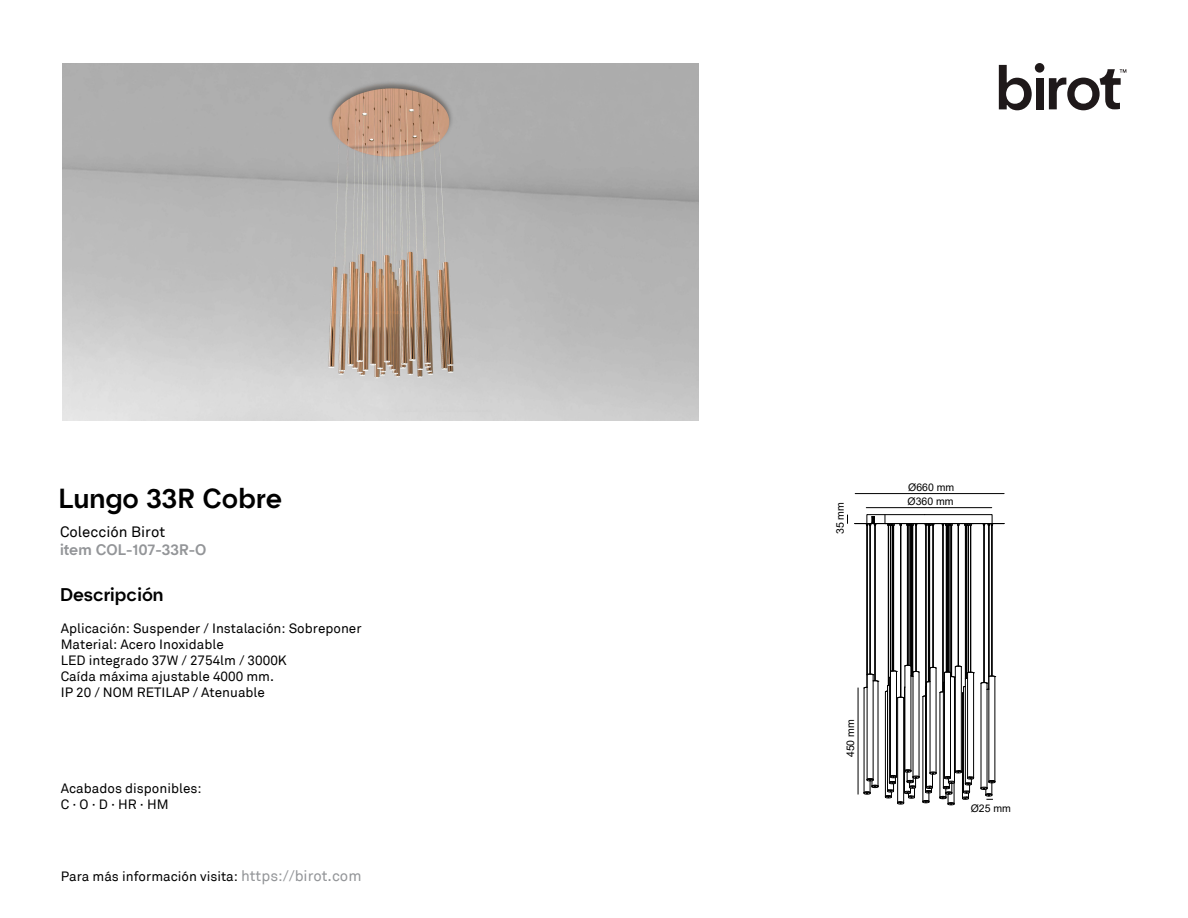
<style>
.page{position:relative;width:1188px;height:918px;background:#fff}
.page>*{position:absolute;margin:0;border:0;box-sizing:border-box;transform-origin:0 0}
.t1{font:500 27px "Hotel";color:#000}
.t2{font:500 18px "Hotel";color:#000}
.t3{font:500 15px "Hotel";color:#939598}
.t4{font:15px "Akkurat";color:#000}
.t5{font:13.5px/16.2px "Akkurat";color:#000}
.t6{font:10.5px/14.5px "Arial";color:#000}
.s1{font-size:15px;color:#939598}
</style>
<div class="page">
<svg style="left:999px;top:65px;width:33px;height:45px"></svg>
<div style="left:1036px;top:78px;width:8px;height:31px;background:#1f191a"></div>
<div style="left:1035px;top:63px;width:9px;height:10px;background:#1f191a;border-radius:50%"></div>
<svg style="left:1049px;top:69px;width:77px;height:41px"></svg>
<img style="left:62px;top:63px;width:636px;height:358px">
<hr style="left:855px;top:493px;width:149px;height:1px;background:#000">
<hr style="left:858px;top:688px;width:1px;height:107px;background:#000">
<hr style="left:866px;top:507px;width:126px;height:1px;background:#000">
<hr style="left:992px;top:526px;width:1px;height:150px;background:#000">
<hr style="left:954px;top:677px;width:1px;height:105px;background:#000">
<hr style="left:973px;top:673px;width:1px;height:105px;background:#000">
<hr style="left:904px;top:688px;width:1px;height:104px;background:#000">
<hr style="left:878px;top:681px;width:1px;height:105px;background:#000">
<hr style="left:995px;top:677px;width:1px;height:104px;background:#000">
<hr style="left:923px;top:697px;width:1px;height:104px;background:#000">
<hr style="left:962px;top:693px;width:1px;height:105px;background:#000">
<hr style="left:991px;top:526px;width:1px;height:150px;background:#000">
<hr style="left:970px;top:526px;width:1px;height:146px;background:#000">
<hr style="left:885px;top:692px;width:1px;height:104px;background:#000">
<hr style="left:936px;top:668px;width:1px;height:105px;background:#000">
<hr style="left:961px;top:667px;width:1px;height:104px;background:#000">
<hr style="left:955px;top:667px;width:1px;height:104px;background:#000">
<hr style="left:896px;top:672px;width:1px;height:104px;background:#000">
<hr style="left:947px;top:526px;width:1px;height:146px;background:#000">
<hr style="left:958px;top:526px;width:1px;height:140px;background:#000">
<hr style="left:908px;top:526px;width:1px;height:139px;background:#000">
<hr style="left:907px;top:526px;width:1px;height:139px;background:#000">
<hr style="left:864px;top:688px;width:1px;height:105px;background:#000">
<hr style="left:940px;top:693px;width:1px;height:104px;background:#000">
<hr style="left:903px;top:698px;width:1px;height:105px;background:#000">
<hr style="left:981px;top:683px;width:1px;height:105px;background:#000">
<hr style="left:919px;top:672px;width:1px;height:105px;background:#000">
<hr style="left:929px;top:526px;width:1px;height:156px;background:#000">
<hr style="left:984px;top:526px;width:1px;height:157px;background:#000">
<hr style="left:870px;top:526px;width:1px;height:148px;background:#000">
<hr style="left:897px;top:698px;width:1px;height:104px;background:#000">
<hr style="left:933px;top:526px;width:1px;height:141px;background:#000">
<hr style="left:988px;top:526px;width:1px;height:163px;background:#000">
<hr style="left:989px;top:526px;width:1px;height:151px;background:#000">
<hr style="left:928px;top:526px;width:1px;height:156px;background:#000">
<hr style="left:867px;top:526px;width:1px;height:149px;background:#000">
<hr style="left:901px;top:526px;width:1px;height:171px;background:#000">
<hr style="left:900px;top:526px;width:1px;height:171px;background:#000">
<hr style="left:893px;top:526px;width:1px;height:145px;background:#000">
<hr style="left:916px;top:526px;width:1px;height:145px;background:#000">
<hr style="left:951px;top:526px;width:1px;height:151px;background:#000">
<hr style="left:943px;top:526px;width:1px;height:166px;background:#000">
<hr style="left:875px;top:526px;width:1px;height:155px;background:#000">
<hr style="left:892px;top:526px;width:1px;height:145px;background:#000">
<hr style="left:946px;top:526px;width:1px;height:146px;background:#000">
<hr style="left:911px;top:526px;width:1px;height:150px;background:#000">
<hr style="left:949px;top:526px;width:1px;height:146px;background:#000">
<hr style="left:948px;top:526px;width:1px;height:146px;background:#000">
<hr style="left:966px;top:526px;width:1px;height:152px;background:#000">
<hr style="left:967px;top:673px;width:1px;height:104px;background:#000">
<hr style="left:925px;top:687px;width:1px;height:104px;background:#000">
<hr style="left:963px;top:687px;width:1px;height:105px;background:#000">
<hr style="left:989px;top:677px;width:1px;height:104px;background:#000">
<hr style="left:887px;top:686px;width:1px;height:105px;background:#000">
<hr style="left:911px;top:666px;width:1px;height:105px;background:#000">
<hr style="left:905px;top:666px;width:1px;height:105px;background:#000">
<svg style="left:855px;top:514px;width:150px;height:12px"></svg>
<hr style="left:950px;top:673px;width:1px;height:104px;background:#000">
<hr style="left:944px;top:673px;width:1px;height:104px;background:#000">
<hr style="left:889px;top:678px;width:1px;height:104px;background:#000">
<hr style="left:930px;top:668px;width:1px;height:105px;background:#000">
<hr style="left:965px;top:679px;width:1px;height:104px;background:#000">
<hr style="left:890px;top:672px;width:1px;height:104px;background:#000">
<hr style="left:987px;top:683px;width:1px;height:105px;background:#000">
<svg style="left:981px;top:676px;width:15px;height:14px"></svg>
<hr style="left:968px;top:526px;width:1px;height:146px;background:#000">
<svg style="left:981px;top:780px;width:15px;height:20px"></svg>
<hr style="left:965px;top:526px;width:1px;height:153px;background:#000">
<hr style="left:890px;top:526px;width:1px;height:145px;background:#000">
<hr style="left:888px;top:526px;width:1px;height:159px;background:#000">
<hr style="left:943px;top:683px;width:1px;height:104px;background:#000">
<svg style="left:885px;top:769px;width:89px;height:36px"></svg>
<hr style="left:926px;top:682px;width:1px;height:105px;background:#000">
<hr style="left:926px;top:526px;width:1px;height:161px;background:#000">
<svg style="left:864px;top:778px;width:15px;height:17px"></svg>
<hr style="left:873px;top:675px;width:1px;height:104px;background:#000">
<hr style="left:867px;top:675px;width:1px;height:104px;background:#000">
<svg style="left:864px;top:674px;width:15px;height:14px"></svg>
<hr style="left:913px;top:672px;width:1px;height:105px;background:#000">
<svg style="left:885px;top:665px;width:89px;height:34px"></svg>
<hr style="left:912px;top:526px;width:1px;height:150px;background:#000">
<hr style="left:910px;top:526px;width:1px;height:140px;background:#000">
<h1 class="t1" style="left:59px;top:482px;width:225px">Lungo 33R Cobre</h1>
<p class="t4" style="left:60px;top:523px;width:107px">Colección Birot</p>
<p class="t3" style="left:60px;top:540px;width:148px">item COL-107-33R-O</p>
<h2 class="t2" style="left:60px;top:583px;width:105px">Descripción</h2>
<p class="t5" style="left:61px;top:620px;width:302px">Aplicación: Suspender / Instalación: Sobreponer Material: Acero Inoxidable<br>LED integrado 37W / 2754lm / 3000K<br>Caída máxima ajustable 4000 mm.<br>IP 20 / NOM RETILAP / Atenuable</p>
<p class="t5" style="left:61px;top:780px;width:142px">Acabados disponibles:<br>C · O · D · HR · HM</p>
<p class="t5" style="left:61px;top:868px;width:302px">Para más información visita: <span class="s1">https://birot.com</span></p>
<p class="t6" style="left:833px;top:534px;width:34px;rotate:-90deg">35 mm</p>
<p class="t6" style="left:908px;top:480px;width:48px">Ø660 mm<br>Ø360 mm</p>
<p class="t6" style="left:843px;top:757px;width:39px;rotate:-90deg">450 mm</p>
<p class="t6" style="left:971px;top:801px;width:42px">Ø25 mm</p>
</div>
